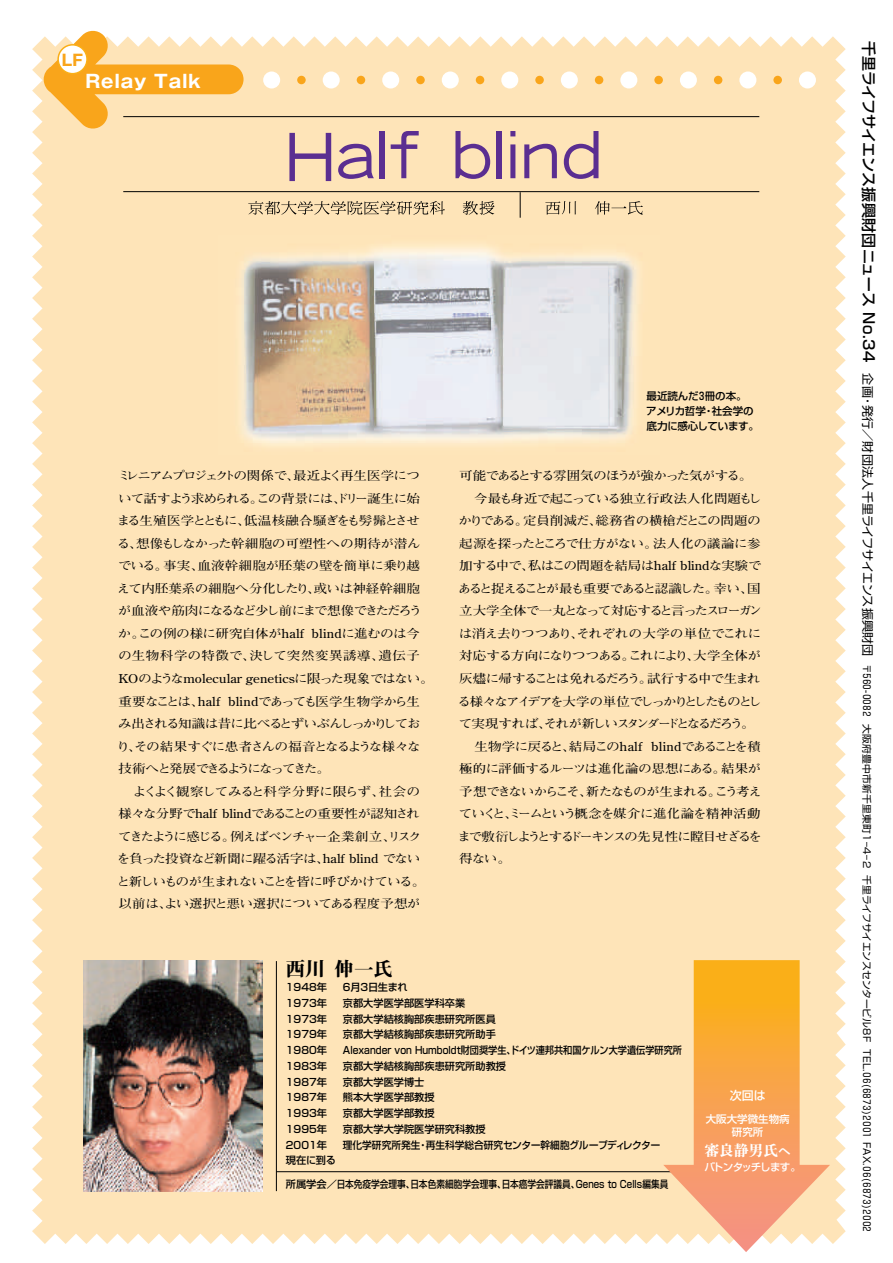
<style>
.page{position:relative;width:893px;height:1263px;background:#fff}
.page>*{position:absolute;margin:0;border:0;box-sizing:border-box;transform-origin:0 0}
.t1{font:19.5px "Midashi Min MA31";color:#000}
.t2{font:700 18px "Gothic MB101";letter-spacing:.05em;color:#fff}
.t3{font:700 15.6px "Gothic MB101";color:#f9a51b}
.t4{font:15px "Midashi Min MA31";letter-spacing:-.015em;color:#fff}
.t5{font:700 12.15px/22.5px "Futo Min A101";letter-spacing:-.04em;color:#000;scale:1.11 1}
.t6{font:700 12.15px/22.5px "Futo Min A101";letter-spacing:-.06em;color:#000;scale:1.11 1}
.t7{font:700 12.15px "Futo Min A101";letter-spacing:-.03em;color:#000;scale:1.11 1}
.t8{font:700 12.15px "Futo Min A101";letter-spacing:-.145em;color:#000;scale:1.11 1}
.t9{font:700 12.15px "Futo Min A101";letter-spacing:-.14em;color:#000;scale:1.11 1}
.t10{font:700 12.15px "Futo Min A101";letter-spacing:-.175em;color:#000;scale:1.11 1}
.t11{font:700 12.15px "Futo Min A101";letter-spacing:-.11em;color:#000;scale:1.11 1}
.t12{font:700 12.15px "Futo Min A101";letter-spacing:-.125em;color:#000;scale:1.11 1}
.t13{font:700 12.15px "Futo Min A101";letter-spacing:-.1em;color:#000;scale:1.11 1}
.t14{font:700 12.15px "Futo Min A101";letter-spacing:-.09em;color:#000;scale:1.11 1}
.t15{font:700 12.15px "Futo Min A101";letter-spacing:-.01em;color:#000;scale:1.11 1}
.t16{font:500 12px "Shin Go";color:#fff}
.t17{font:500 10.5px/15px "Shin Go";letter-spacing:-.015em;color:#000}
.t18{font:500 10.5px/13.5px "Shin Go";color:#fff;text-align:center}
.t19{font:500 10.5px "Shin Go";letter-spacing:-.085em;color:#fff}
.t20{font:500 10.2px "Shin Go";color:#000}
.t21{font:500 10.2px "Shin Go";color:#000;scale:.9 1}
.t22{font:500 10.2px "Shin Go";color:#000;scale:.95 1}
.t23{font:500 10.2px "Shin Go";letter-spacing:-.025em;color:#000}
.t24{font:9.75px "Shin Go";letter-spacing:-.02em;color:#000}
.s1{font-family:"Shin Go";font-weight:500;font-size:12px}
.s2{font-weight:500;font-size:15px}
.s3{font-size:12px}
</style>
<div class="page">
<div style="left:32px;top:36px;width:814px;height:1208px;background:#fee4b8"></div>
<img style="left:84px;top:960px;width:178px;height:231px">
<hr style="left:276px;top:961px;width:1px;height:230px;background:#000">
<hr style="left:276px;top:1171px;width:396px;height:1px;background:#000">
<svg style="left:663px;top:960px;width:167px;height:292px;background:#fabe79"></svg>
<svg style="left:289px;top:133px;width:42px;height:48px;background:#c6a6aa"></svg>
<svg style="left:338px;top:144px;width:36px;height:35px"></svg>
<div style="left:379px;top:131px;width:5px;height:47px;background:#5b2e91"></div>
<svg style="left:391px;top:131px;width:28px;height:47px"></svg>
<svg style="left:455px;top:131px;width:35px;height:48px;background:#c5a4aa"></svg>
<div style="left:497px;top:131px;width:5px;height:47px;background:#5b2e91"></div>
<svg style="left:510px;top:131px;width:5px;height:47px"></svg>
<svg style="left:524px;top:144px;width:33px;height:34px"></svg>
<svg style="left:564px;top:131px;width:34px;height:48px;background:#c5a4aa"></svg>
<hr style="left:123px;top:191px;width:636px;height:1px;background:#000">
<hr style="left:123px;top:116px;width:636px;height:1px;background:#000">
<svg style="left:248px;top:201px;width:197px;height:14px;background:#c9b491"></svg>
<svg style="left:463px;top:201px;width:31px;height:14px"></svg>
<svg style="left:545px;top:201px;width:31px;height:14px"></svg>
<svg style="left:595px;top:201px;width:48px;height:14px"></svg>
<svg style="left:520px;top:192px;width:1px;height:26px"></svg>
<svg style="left:44px;top:30px;width:200px;height:100px;background:#facd81"></svg>
<div style="left:297px;top:76px;width:9px;height:8px;background:#f9a51b;border-radius:50%"></div>
<div style="left:357px;top:76px;width:8px;height:8px;background:#f9a51b;border-radius:50%"></div>
<div style="left:416px;top:76px;width:9px;height:8px;background:#f9a51b;border-radius:50%"></div>
<div style="left:476px;top:76px;width:8px;height:8px;background:#f9a51b;border-radius:50%"></div>
<div style="left:535px;top:76px;width:9px;height:8px;background:#f9a51b;border-radius:50%"></div>
<div style="left:595px;top:76px;width:8px;height:8px;background:#f9a51b;border-radius:50%"></div>
<div style="left:654px;top:76px;width:9px;height:8px;background:#f9a51b;border-radius:50%"></div>
<div style="left:714px;top:76px;width:8px;height:8px;background:#f9a51b;border-radius:50%"></div>
<div style="left:773px;top:76px;width:9px;height:8px;background:#f9a51b;border-radius:50%"></div>
<div style="left:263px;top:71px;width:17px;height:17px;background:#fff;border-radius:50%"></div>
<div style="left:323px;top:71px;width:17px;height:17px;background:#fff;border-radius:50%"></div>
<div style="left:382px;top:71px;width:17px;height:17px;background:#fff;border-radius:50%"></div>
<div style="left:442px;top:71px;width:17px;height:17px;background:#fff;border-radius:50%"></div>
<div style="left:501px;top:71px;width:17px;height:17px;background:#fff;border-radius:50%"></div>
<div style="left:561px;top:71px;width:17px;height:17px;background:#fff;border-radius:50%"></div>
<div style="left:620px;top:71px;width:17px;height:17px;background:#fff;border-radius:50%"></div>
<div style="left:680px;top:71px;width:17px;height:17px;background:#fff;border-radius:50%"></div>
<div style="left:739px;top:71px;width:17px;height:17px;background:#fff;border-radius:50%"></div>
<div style="left:799px;top:71px;width:17px;height:17px;background:#fff;border-radius:50%"></div>
<div style="left:57px;top:44px;width:31px;height:30px;background:#fff;border:2px solid #faaf18;border-radius:50%"></div>
<img style="left:219px;top:235px;width:440px;height:220px">
<p class="t3" style="left:62px;top:49px;width:23px">LF</p>
<h2 class="t2" style="left:86px;top:68px;width:117px">Relay Talk</h2>
<p class="t5" style="left:116px;top:465px;width:287px">ミレニアムプロジェクトの関係で、最近よく再生医学について話すよう求められる。この背景には、ドリー誕生に始まる生殖医学とともに、低温核融合騒ぎをも髣髴とさせる、想像もしなかった幹細胞の可塑性への期待が潜んでいる。事実、血液幹細胞が胚葉の壁を簡単に乗り越えて内胚葉系の細胞へ分化したり、或いは神経幹細胞が血液や筋肉になるなど少し前にまで想像できただろうか。この例の様に研究自体がhalf blindに進むのは今の生物科学の特徴で、決して突然変異誘導、遺伝子<br>KOのようなmolecular geneticsに限った現象ではない。重要なことは、half blindであっても医学生物学から生み出される知識は昔に比べるとずいぶんしっかりしており、その結果すぐに患者さんの福音となるような様々な技術へと発展できるようになってきた。</p>
<p class="t6" style="left:117px;top:780px;width:279px;text-indent:16px">よくよく観察してみると科学分野に限らず、社会の様々な分野でhalf blindであることの重要性が認知されてきたように感じる。例えばベンチャー企業創立、リスクを負った投資など新聞に躍る活字は、half blind でないと新しいものが生まれないことを皆に呼びかけている。以前は、よい選択と悪い選択についてある程度予想が</p>
<p class="t17" style="left:646px;top:388px;width:114px">最近読んだ３冊の本。アメリカ哲学・社会学の底力に感心しています。</p>
<p class="t14" style="left:459px;top:468px;width:265px">可能であるとする雰囲気のほうが強かった気がする。</p>
<p class="t6" style="left:474px;top:487px;width:260px">今最も身近で起こっている独立行政法人化問題もし</p>
<p class="t7" style="left:459px;top:513px;width:274px">かりである。定員削減だ、総務省の横槍だとこの問題の</p>
<p class="t6" style="left:459px;top:532px;width:273px">起源を探ったところで仕方がない。法人化の議論に参</p>
<p class="t7" style="left:459px;top:558px;width:274px">加する中で、私はこの問題を結局はhalf blindな実験で</p>
<p class="t8" style="left:458px;top:581px;width:274px">あると捉えることが最も重要であると認識した。幸い、国</p>
<p class="t12" style="left:459px;top:603px;width:274px">立大学全体で一丸となって対応すると言ったスローガン</p>
<p class="t15" style="left:459px;top:626px;width:274px">は消え去りつつあり、それぞれの大学の単位でこれに</p>
<p class="t6" style="left:459px;top:645px;width:273px">対応する方向になりつつある。これにより、大学全体が</p>
<p class="t13" style="left:459px;top:671px;width:273px">灰燼に帰することは免れるだろう。試行する中で生まれ</p>
<p class="t9" style="left:458px;top:693px;width:275px">る様々なアイデアを大学の単位でしっかりとしたものとし</p>
<p class="t10" style="left:459px;top:716px;width:268px">て実現すれば、それが新しいスタンダードとなるだろう。</p>
<p class="t7" style="left:474px;top:738px;width:259px">生物学に戻ると、結局このhalf blindであることを積</p>
<p class="t6" style="left:459px;top:757px;width:273px">極的に評価するルーツは進化論の思想にある。結果が</p>
<p class="t11" style="left:459px;top:783px;width:274px">予想できないからこそ、新たなものが生まれる。こう考え</p>
<p class="t6" style="left:459px;top:802px;width:273px">ていくと、ミームという概念を媒介に進化論を精神活動</p>
<p class="t8" style="left:457px;top:828px;width:276px">まで敷衍しようとするドーキンスの先見性に瞠目せざるを</p>
<p class="t6" style="left:459px;top:847px;width:48px">得ない。</p>
<h1 class="t1" style="left:286px;top:958px;width:109px">西川伸一氏</h1>
<p class="t20" style="left:286px;top:980px;width:43px">1948年</p>
<p class="t23" style="left:343px;top:980px;width:66px">6月3日生まれ</p>
<p class="t20" style="left:286px;top:996px;width:43px">1973年</p>
<p class="t20" style="left:343px;top:996px;width:124px">京都大学医学部医学科卒業</p>
<p class="t20" style="left:286px;top:1012px;width:43px">1973年</p>
<p class="t20" style="left:343px;top:1012px;width:155px">京都大学結核胸部疾患研究所医員</p>
<p class="t20" style="left:286px;top:1028px;width:43px">1979年</p>
<p class="t20" style="left:343px;top:1028px;width:155px">京都大学結核胸部疾患研究所助手</p>
<p class="t20" style="left:286px;top:1043px;width:43px">1980年</p>
<p class="t21" style="left:343px;top:1043px;width:378px">Alexander von Humboldt財団奨学生、ドイツ連邦共和国ケルン大学遺伝学研究所</p>
<p class="t20" style="left:286px;top:1059px;width:43px">1983年</p>
<p class="t20" style="left:343px;top:1059px;width:165px">京都大学結核胸部疾患研究所助教授</p>
<p class="t20" style="left:286px;top:1075px;width:43px">1987年</p>
<p class="t20" style="left:343px;top:1075px;width:83px">京都大学医学博士</p>
<p class="t20" style="left:286px;top:1091px;width:43px">1987年</p>
<p class="t20" style="left:343px;top:1091px;width:93px">熊本大学医学部教授</p>
<p class="t20" style="left:286px;top:1106px;width:43px">1993年</p>
<p class="t20" style="left:343px;top:1106px;width:93px">京都大学医学部教授</p>
<p class="t20" style="left:286px;top:1122px;width:43px">1995年</p>
<p class="t20" style="left:343px;top:1122px;width:144px">京都大学大学院医学研究科教授</p>
<p class="t20" style="left:286px;top:1138px;width:43px">2001年</p>
<p class="t22" style="left:343px;top:1138px;width:336px">理化学研究所発生・再生科学総合研究センター幹細胞グループディレクター</p>
<p class="t20" style="left:286px;top:1154px;width:52px">現在に到る</p>
<p class="t20" style="left:286px;top:1178px;width:384px">所属学会／日本免疫学会理事、日本色素細胞学会理事、日本癌学会評議員、Genes to Cells編集員</p>
<p class="t16" style="left:730px;top:1088px;width:37px">次回は</p>
<p class="t18" style="left:706px;top:1112px;width:85px">大阪大学微生物病研究所</p>
<p class="t4" style="left:704px;top:1142px;width:88px">審良静男氏<span class="s1">へ</span></p>
<p class="t19" style="left:704px;top:1160px;width:98px">バトンタッチします。</p>
<p class="t24" style="left:873px;top:41px;width:1195px;rotate:90deg"><span class="s2">千里ライフサイエンス振興財団ニュース No.34</span> <span class="s3">企画・発行／財団法人千里ライフサイエンス振興財団</span> 〒５６０-００８２大阪府豊中市新千里東町1－4－2 千里ライフサイエンスセンタービル8F TEL.０６(６８７３)２００１ FAX.０６(６８７３)２００２</p>
</div>
